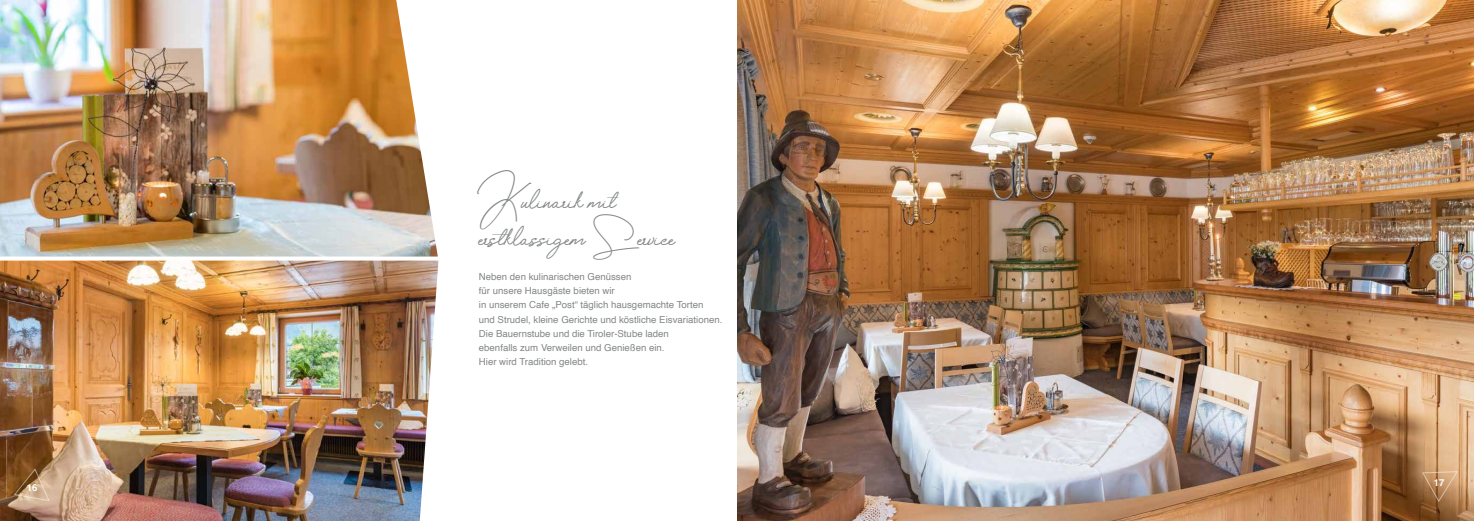
<style>
.page{position:relative;width:1474px;height:521px;background:#fff}
.page>*{position:absolute;margin:0;border:0;box-sizing:border-box;transform-origin:0 0}
.t1{font:21.44px/37.6px "Housttely Signature";color:#838686}
.t2{font:9.62px/14px "Helvetica";color:#838686}
.t3{font:700 9.62px "Helvetica";color:#fff}
</style>
<div class="page">
<img style="left:737px;top:0;width:736px;height:521px">
<img style="left:0;top:261px;width:438px;height:260px">
<img style="left:0;top:0;width:438px;height:256px">
<svg style="left:13px;top:468px;width:37px;height:34px"></svg>
<svg style="left:1421px;top:471px;width:37px;height:31px"></svg>
<p class="t3" style="left:27px;top:482px;width:12px">16</p>
<h1 class="t1" style="left:479px;top:182px;width:198px">Kulinarik mit erstklassigem Service</h1>
<p class="t2" style="left:479px;top:270px;width:245px">Neben den kulinarischen Genüssen<br>für unsere Hausgäste bieten wir<br>in unserem Cafe „Post“ täglich hausgemachte Torten<br>und Strudel, kleine Gerichte und köstliche Eisvariationen.<br>Die Bauernstube und die Tiroler-Stube laden<br>ebenfalls zum Verweilen und Genießen ein.<br>Hier wird Tradition gelebt.</p>
<p class="t3" style="left:1433px;top:477px;width:12px">17</p>
</div>
